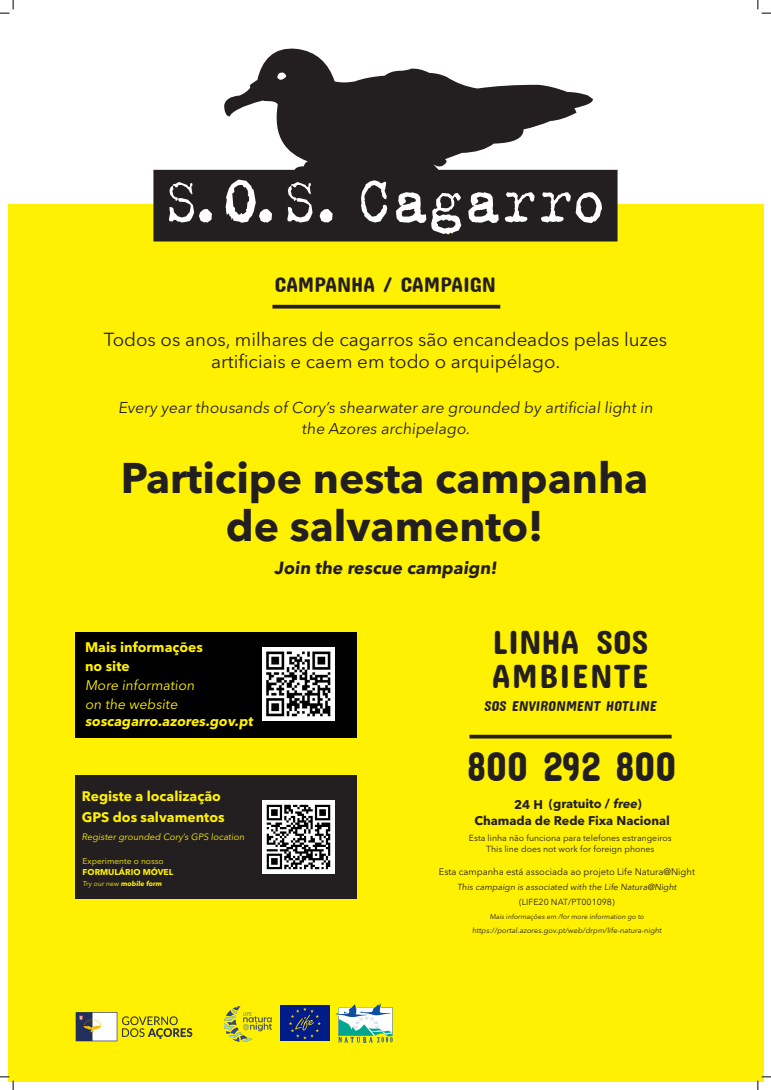
<style>
.page{position:relative;width:771px;height:1090px;background:#fff}
.page>*{position:absolute;margin:0;border:0;box-sizing:border-box;transform-origin:0 0}
.txt_pt{font:700 42.5px "Avenir Next LT Pro";color:#231f20}
.txt_pt-2{font:41.88px "Concert One";color:#231f20;scale:.91 1}
.txt_pt-3{font:33.75px "Concert One";color:#231f20}
.txt_pt-4{font:33.75px "Concert One";letter-spacing:.05em;color:#231f20}
.txt_pt-5{font:21.25px "Concert One";color:#231f20}
.txt_pt-6{font:18.75px/21.2px "Avenir Next LT Pro";color:#231f20;text-align:center}
.txt_pt-7{font:700 17.5px "Avenir Next LT Pro";color:#231f20}
.txt_pt-8{font:15.62px "Avenir Next LT Pro";color:#231f20}
.txt_pt-9{font:14.38px "Concert One";color:#231f20}
.txt_pt-10{font:700 13.81px "Avenir Next LT Pro";color:#fff101}
.txt_pt-11{font:13.81px "Avenir Next LT Pro";color:#fff101}
.txt_pt-12{font:700 12.5px "Avenir Next LT Pro";color:#231f20}
.txt_pt-13{font:9.38px "Avenir Next LT Pro";color:#231f20}
.txt_pt-14{font:9.19px "Avenir Next LT Pro";color:#fff101}
.txt_pt-15{font:8.75px "Avenir Next LT Pro";color:#231f20}
.txt_pt-16{font:8.44px "Avenir Next LT Pro";color:#fff101}
.txt_pt-17{font:700 8.44px "Avenir Next LT Pro";color:#fff101}
.txt_pt-18{font:7.5px "Avenir Next LT Pro";color:#231f20}
.txt_pt-19{font:6.88px "Avenir Next LT Pro";color:#231f20}
.txt_pt-20{font:700 6.88px "Avenir Next LT Pro";color:#fff101}
.s1{font-weight:400}
</style>
<div class="page">
<div style="left:8px;top:204px;width:755px;height:877px;background:#fff101"></div>
<hr style="left:272px;top:305px;width:228px;height:3px;background:#231f20">
<svg style="left:469px;top:734px;width:202px;height:4px"></svg>
<div style="left:75px;top:632px;width:281px;height:105px;background:#000"></div>
<div style="left:75px;top:774px;width:281px;height:124px;background:#231f20"></div>
<img style="left:262px;top:800px;width:72px;height:73px">
<svg style="left:335px;top:1003px;width:57px;height:39px"></svg>
<img style="left:262px;top:647px;width:72px;height:73px">
<img style="left:75px;top:1012px;width:118px;height:30px">
<img style="left:224px;top:1006px;width:47px;height:35px">
<svg style="left:153px;top:48px;width:464px;height:193px;fill:#231f20"></svg>
<svg style="left:580px;top:196px;width:16px;height:21px"></svg>
<svg style="left:474px;top:196px;width:14px;height:20px"></svg>
<svg style="left:437px;top:219px;width:18px;height:9px"></svg>
<svg style="left:440px;top:196px;width:11px;height:12px"></svg>
<svg style="left:232px;top:185px;width:17px;height:29px"></svg>
<svg style="left:401px;top:196px;width:15px;height:20px"></svg>
<div style="left:280px;top:1005px;width:49px;height:36px;background:#001c88"></div>
<svg style="left:289px;top:1007px;width:32px;height:32px"></svg>
<svg style="left:0;top:0;width:14px;height:14px"></svg>
<svg style="left:0;top:1076px;width:14px;height:13px"></svg>
<svg style="left:757px;top:0;width:13px;height:14px"></svg>
<svg style="left:757px;top:1076px;width:13px;height:13px"></svg>
<p class="txt_pt-5" style="left:275px;top:272px;width:222px">CAMPANHA / CAMPAIGN</p>
<p class="txt_pt-6" style="left:104px;top:329px;width:564px">Todos os anos, milhares de cagarros são encandeados pelas luzes artificiais e caem em todo o arquipélago.</p>
<p class="txt_pt-8" style="left:118px;top:398px;width:538px">Every year thousands of Cory’s shearwater are grounded by artificial light in</p>
<p class="txt_pt-8" style="left:301px;top:418px;width:172px">the Azores archipelago.</p>
<p class="txt_pt" style="left:121px;top:452px;width:528px">Participe nesta campanha</p>
<p class="txt_pt" style="left:226px;top:499px;width:319px">de salvamento!</p>
<p class="txt_pt-7" style="left:274px;top:557px;width:227px">Join the rescue campaign!</p>
<p class="txt_pt-10" style="left:85px;top:638px;width:119px">Mais informações</p>
<p class="txt_pt-10" style="left:85px;top:658px;width:46px">no site</p>
<p class="txt_pt-11" style="left:85px;top:676px;width:113px">More information</p>
<p class="txt_pt-11" style="left:85px;top:695px;width:96px">on the website</p>
<p class="txt_pt-10" style="left:85px;top:712px;width:171px">soscagarro.azores.gov.pt</p>
<p class="txt_pt-10" style="left:82px;top:787px;width:140px">Registe a localização</p>
<p class="txt_pt-10" style="left:82px;top:808px;width:144px">GPS dos salvamentos</p>
<p class="txt_pt-14" style="left:82px;top:830px;width:165px">Register grounded Cory’s GPS location</p>
<p class="txt_pt-16" style="left:83px;top:855px;width:83px">Experimente o nosso</p>
<p class="txt_pt-17" style="left:83px;top:867px;width:92px">FORMULÁRIO MÓVEL</p>
<p class="txt_pt-20" style="left:83px;top:879px;width:82px"><span class="s1">Try our new</span> mobile form</p>
<p class="txt_pt-3" style="left:492px;top:621px;width:158px">LINHA SOS</p>
<p class="txt_pt-4" style="left:492px;top:655px;width:158px">AMBIENTE</p>
<p class="txt_pt-9" style="left:483px;top:697px;width:176px">SOS ENVIRONMENT HOTLINE</p>
<p class="txt_pt-2" style="left:467px;top:740px;width:231px">800 292 800</p>
<p class="txt_pt-12" style="left:548px;top:795px;width:94px">(gratuito / free)</p>
<p class="txt_pt-12" style="left:514px;top:796px;width:30px">24 H</p>
<p class="txt_pt-12" style="left:474px;top:813px;width:197px">Chamada de Rede Fixa Nacional</p>
<p class="txt_pt-15" style="left:486px;top:843px;width:170px">This line does not work for foreign phones</p>
<p class="txt_pt-15" style="left:469px;top:832px;width:204px">Esta linha não funciona para telefones estrangeiros</p>
<p class="txt_pt-13" style="left:438px;top:865px;width:257px">Esta campanha está associada ao projeto Life Natura@Night</p>
<p class="txt_pt-15" style="left:457px;top:881px;width:222px">This campaign is associated with the Life Natura@Night</p>
<p class="txt_pt-15" style="left:519px;top:896px;width:97px">(LIFE20 NAT/PT001098)</p>
<p class="txt_pt-19" style="left:489px;top:912px;width:157px">Mais informações em /for more information go to</p>
<p class="txt_pt-18" style="left:472px;top:925px;width:192px">https://portal.azores.gov.pt/web/drpm/life-natura-night</p>
</div>
